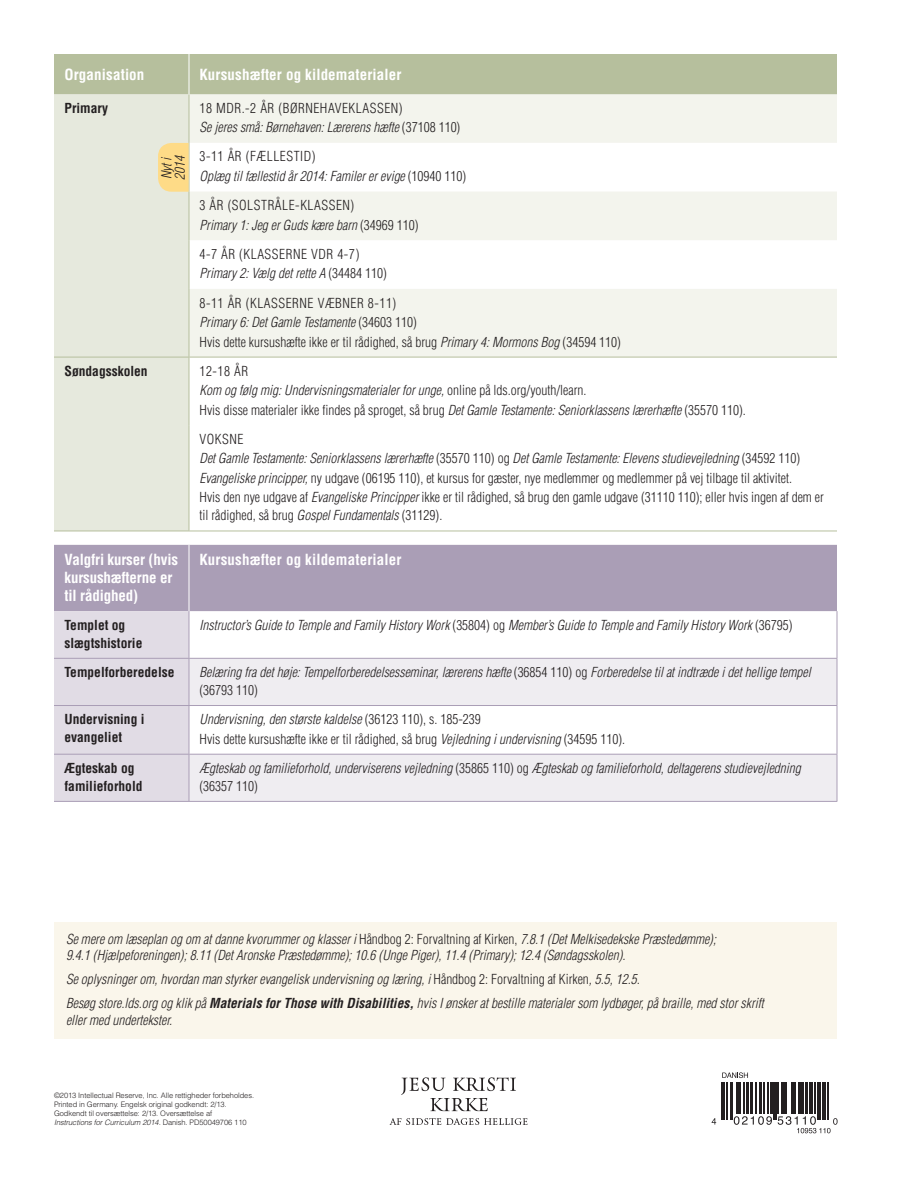
<style>
.page{position:relative;width:918px;height:1188px;background:#fff}
.page>*{position:absolute;margin:0;border:0;box-sizing:border-box;transform-origin:0 0}
.t1{font:700 condensed 15px "Helveticalds Lat";letter-spacing:.01em;color:#fff}
.t2{font:700 condensed 15px/18px "Helveticalds Lat";letter-spacing:-.01em;color:#fff}
.t3{font:italic 300 condensed 13.5px/18px "Helveticalds Lat";color:#231f20}
.t4{font:300 condensed 13.5px/19.5px "Helveticalds Lat";color:#231f20}
.t5{font:300 condensed 13.5px/19.5px "Helveticalds Lat";letter-spacing:.04em;color:#231f20}
.t6{font:700 condensed 13.5px/18px "Helveticalds Lat";color:#231f20}
.t7{font:300 7.5px/9px "Helveticalds Lat";letter-spacing:-.01em;color:#231f20}
.s1{font-style:italic}
.s2{font-style:normal}
.s3{font-weight:700}
</style>
<div class="page">
<div style="left:54px;top:54px;width:783px;height:40px;background:#b6bf9d"></div>
<div style="left:54px;top:94px;width:135px;height:437px;background:#e6e9dd"></div>
<svg style="left:190px;top:94px;width:647px;height:263px;fill:#f3f4ed"></svg>
<hr style="left:189px;top:54px;width:1px;height:40px;background:#fff">
<hr style="left:189px;top:357px;width:648px;height:1px;background:#b6bf9d">
<hr style="left:189px;top:94px;width:1px;height:49px;background:#b6bf9d">
<hr style="left:189px;top:143px;width:1px;height:49px;background:#b6bf9d">
<hr style="left:189px;top:192px;width:1px;height:48px;background:#b6bf9d">
<hr style="left:189px;top:240px;width:1px;height:49px;background:#b6bf9d">
<hr style="left:189px;top:289px;width:1px;height:68px;background:#b6bf9d">
<hr style="left:54px;top:357px;width:135px;height:1px;background:#b6bf9d">
<hr style="left:189px;top:357px;width:1px;height:68px;background:#b6bf9d">
<hr style="left:54px;top:531px;width:135px;height:1px;background:#b6bf9d">
<hr style="left:189px;top:425px;width:1px;height:106px;background:#b6bf9d">
<hr style="left:189px;top:531px;width:648px;height:1px;background:#b6bf9d">
<div style="left:54px;top:545px;width:783px;height:66px;background:#aa9eb6"></div>
<div style="left:54px;top:611px;width:135px;height:190px;background:#e1dce5"></div>
<svg style="left:190px;top:659px;width:647px;height:142px;fill:#efedf1"></svg>
<hr style="left:189px;top:545px;width:1px;height:66px;background:#fff">
<hr style="left:189px;top:611px;width:1px;height:47px;background:#aa9eb6">
<hr style="left:837px;top:611px;width:1px;height:47px;background:#aa9eb6">
<hr style="left:54px;top:658px;width:135px;height:1px;background:#aa9eb6">
<hr style="left:189px;top:658px;width:648px;height:1px;background:#aa9eb6">
<hr style="left:189px;top:659px;width:1px;height:46px;background:#aa9eb6">
<hr style="left:837px;top:659px;width:1px;height:46px;background:#aa9eb6">
<hr style="left:54px;top:705px;width:135px;height:1px;background:#aa9eb6">
<hr style="left:189px;top:705px;width:648px;height:1px;background:#aa9eb6">
<hr style="left:189px;top:706px;width:1px;height:48px;background:#aa9eb6">
<hr style="left:837px;top:706px;width:1px;height:48px;background:#aa9eb6">
<hr style="left:54px;top:754px;width:135px;height:1px;background:#aa9eb6">
<hr style="left:189px;top:754px;width:648px;height:1px;background:#aa9eb6">
<hr style="left:189px;top:755px;width:1px;height:46px;background:#aa9eb6">
<hr style="left:837px;top:755px;width:1px;height:46px;background:#aa9eb6">
<hr style="left:54px;top:801px;width:135px;height:1px;background:#aa9eb6">
<hr style="left:189px;top:801px;width:648px;height:1px;background:#aa9eb6">
<svg style="left:158px;top:143px;width:31px;height:49px;background:#fcdb8c"></svg>
<div style="left:54px;top:922px;width:783px;height:117px;background:#faf6eb"></div>
<svg style="left:389px;top:1118px;width:139px;height:7px"></svg>
<svg style="left:401px;top:1077px;width:115px;height:34px"></svg>
<hr style="left:722px;top:1082px;width:1px;height:38px;background:#231f20">
<hr style="left:724px;top:1082px;width:1px;height:38px;background:#231f20">
<hr style="left:726px;top:1082px;width:1px;height:38px;background:#231f20">
<hr style="left:731px;top:1082px;width:2px;height:38px;background:#231f20">
<hr style="left:736px;top:1082px;width:2px;height:32px;background:#231f20">
<hr style="left:740px;top:1082px;width:1px;height:32px;background:#231f20">
<hr style="left:743px;top:1082px;width:1px;height:32px;background:#231f20">
<hr style="left:746px;top:1082px;width:3px;height:32px;background:#231f20">
<hr style="left:751px;top:1082px;width:2px;height:32px;background:#231f20">
<hr style="left:755px;top:1082px;width:1px;height:32px;background:#231f20">
<hr style="left:760px;top:1082px;width:2px;height:32px;background:#231f20">
<hr style="left:763px;top:1082px;width:1px;height:32px;background:#231f20">
<hr style="left:768px;top:1082px;width:1px;height:32px;background:#231f20">
<hr style="left:770px;top:1082px;width:2px;height:32px;background:#231f20">
<hr style="left:773px;top:1082px;width:1px;height:38px;background:#231f20">
<hr style="left:776px;top:1082px;width:1px;height:38px;background:#231f20">
<hr style="left:778px;top:1082px;width:1px;height:32px;background:#231f20">
<hr style="left:781px;top:1082px;width:3px;height:32px;background:#231f20">
<hr style="left:786px;top:1082px;width:1px;height:32px;background:#231f20">
<hr style="left:791px;top:1082px;width:1px;height:32px;background:#231f20">
<hr style="left:793px;top:1082px;width:3px;height:32px;background:#231f20">
<hr style="left:798px;top:1082px;width:2px;height:32px;background:#231f20">
<hr style="left:801px;top:1082px;width:3px;height:32px;background:#231f20">
<hr style="left:806px;top:1082px;width:2px;height:32px;background:#231f20">
<hr style="left:809px;top:1082px;width:4px;height:32px;background:#231f20">
<hr style="left:815px;top:1082px;width:1px;height:32px;background:#231f20">
<hr style="left:817px;top:1082px;width:3px;height:38px;background:#231f20">
<hr style="left:823px;top:1082px;width:1px;height:38px;background:#231f20">
<hr style="left:825px;top:1082px;width:1px;height:38px;background:#231f20">
<hr style="left:827px;top:1082px;width:1px;height:38px;background:#231f20">
<svg style="left:712px;top:1118px;width:4px;height:7px"></svg>
<svg style="left:734px;top:1116px;width:38px;height:9px"></svg>
<svg style="left:722px;top:1072px;width:26px;height:6px"></svg>
<svg style="left:778px;top:1116px;width:60px;height:17px"></svg>
<p class="t1" style="left:64px;top:61px;width:81px">Organisation</p>
<p class="t1" style="left:200px;top:61px;width:203px">Kursushæfter og kildematerialer</p>
<p class="t6" style="left:64px;top:98px;width:45px">Primary</p>
<p class="t5" style="left:200px;top:97px;width:262px">18 mdr.-2 år (Børnehaveklassen)<br><span class="s1">Se jeres små: Børnehaven: Lærerens hæfte</span> (37108 110)</p>
<p class="t3" style="left:200px;top:146px;width:268px;line-height:19.5px"><span class="s2">3-11 år (fællestid)<br></span>Oplæg til fællestid år 2014: Familer er evige <span class="s2">(10940 110)</span></p>
<p class="t5" style="left:200px;top:195px;width:221px">3 år (Solstråle-klassen)<br><span class="s1">Primary 1: Jeg er Guds kære barn</span> (34969 110)</p>
<p class="t5" style="left:200px;top:243px;width:189px">4-7 år (klasserne VDR 4-7)<br><span class="s1">Primary 2: Vælg det rette A</span> (34484 110)</p>
<p class="t4" style="left:200px;top:292px;width:423px">8-11 år (klasserne Væbner 8-11)<br><span class="s1">Primary 6: Det Gamle Testamente</span> (34603 110)<br>Hvis dette kursushæfte ikke er til rådighed, så brug <span class="s1">Primary 4: Mormons Bog</span> (34594 110)</p>
<p class="t6" style="left:64px;top:360px;width:85px">Søndagsskolen</p>
<p class="t4" style="left:200px;top:360px;width:548px">12-18 år<br><span class="s1">Kom og følg mig: Undervisningsmaterialer for unge,</span> online på lds.org/youth/learn.<br>Hvis disse materialer ikke findes på sproget, så brug <span class="s1">Det Gamle Testamente: Seniorklassens lærerhæfte</span> (35570 110).</p>
<p class="t4" style="left:200px;top:428px;width:626px">Voksne<br><span class="s1">Det Gamle Testamente: Seniorklassens lærerhæfte</span> (35570 110) og <span class="s1">Det Gamle Testamente: Elevens studievejledning</span> (34592 110)<br><span class="s1">Evangeliske principper,</span> ny udgave (06195 110), et kursus for gæster, nye medlemmer og medlemmer på vej tilbage til aktivitet.<br>Hvis den nye udgave af <span class="s1">Evangeliske Principper</span> ikke er til rådighed, så brug den gamle udgave (31110 110); eller hvis ingen af dem er</p>
<p class="t4" style="left:200px;top:505px;width:244px">til rådighed, så brug <span class="s1">Gospel Fundamentals</span> (31129).</p>
<p class="t2" style="left:65px;top:549px;width:115px">Valgfri kurser (hvis kursushæfterne er til rådighed)</p>
<p class="t1" style="left:200px;top:546px;width:203px">Kursushæfter og kildematerialer</p>
<p class="t6" style="left:65px;top:615px;width:79px">Templet og slægtshistorie</p>
<p class="t3" style="left:200px;top:615px;width:595px">Instructor’s Guide to Temple and Family History Work <span class="s2">(35804) og</span> Member’s Guide to Temple and Family History Work <span class="s2">(36795)</span></p>
<p class="t6" style="left:65px;top:662px;width:111px">Tempelforberedelse</p>
<p class="t3" style="left:200px;top:662px;width:613px">Belæring fra det høje: Tempelforberedelsesseminar, lærerens hæfte <span class="s2">(36854 110) og</span> Forberedelse til at indtræde i det hellige tempel <span class="s2">(36793 110)</span></p>
<p class="t6" style="left:65px;top:709px;width:82px">Undervisning i evangeliet</p>
<p class="t4" style="left:200px;top:709px;width:427px"><span class="s1">Undervisning, den største kaldelse</span> (36123 110), s. 185-239<br>Hvis dette kursushæfte ikke er til rådighed, så brug <span class="s1">Vejledning i undervisning</span> (34595 110).</p>
<p class="t6" style="left:65px;top:758px;width:80px">Ægteskab og familieforhold</p>
<p class="t3" style="left:200px;top:758px;width:603px">Ægteskab og familieforhold, underviserens vejledning <span class="s2">(35865 110) og</span> Ægteskab og familieforhold, deltagerens studievejledning <span class="s2">(36357 110)</span></p>
<p class="t3" style="left:159px;top:180px;width:26px;line-height:13.5px;rotate:-90deg">Nyt i<br>2014</p>
<p class="t3" style="left:66px;top:930px;width:652px;line-height:16.5px">Se mere om læseplan og om at danne kvorummer og klasser i <span class="s2">Håndbog 2: Forvaltning af Kirken,</span> 7.8.1 (Det Melkisedekske Præstedømme);<br>9.4.1 (Hjælpeforeningen); 8.11 (Det Aronske Præstedømme); 10.6 (Unge Piger), 11.4 (Primary); 12.4 (Søndagsskolen).</p>
<p class="t3" style="left:66px;top:967px;width:699px;line-height:24px">Se oplysninger om, hvordan man styrker evangelisk undervisning og læring, i <span class="s2">Håndbog 2: Forvaltning af Kirken</span>, 5.5, 12.5.<br>Besøg store.lds.org og klik på <span class="s3">Materials for Those with Disabilities,</span> hvis I ønsker at bestille materialer som lydbøger, på braille, med stor skrift</p>
<p class="t3" style="left:66px;top:1010px;width:108px">eller med undertekster.</p>
<p class="t7" style="left:54px;top:1090px;width:202px">©2013 Intellectual Reserve, Inc. Alle rettigheder forbeholdes.<br>Printed in Germany. Engelsk original godkendt: 2/13.<br>Godkendt til oversættelse: 2/13. Oversættelse af<br><span class="s1">Instructions for Curriculum 2014.</span> Danish. PD50049706 110</p>
</div>
